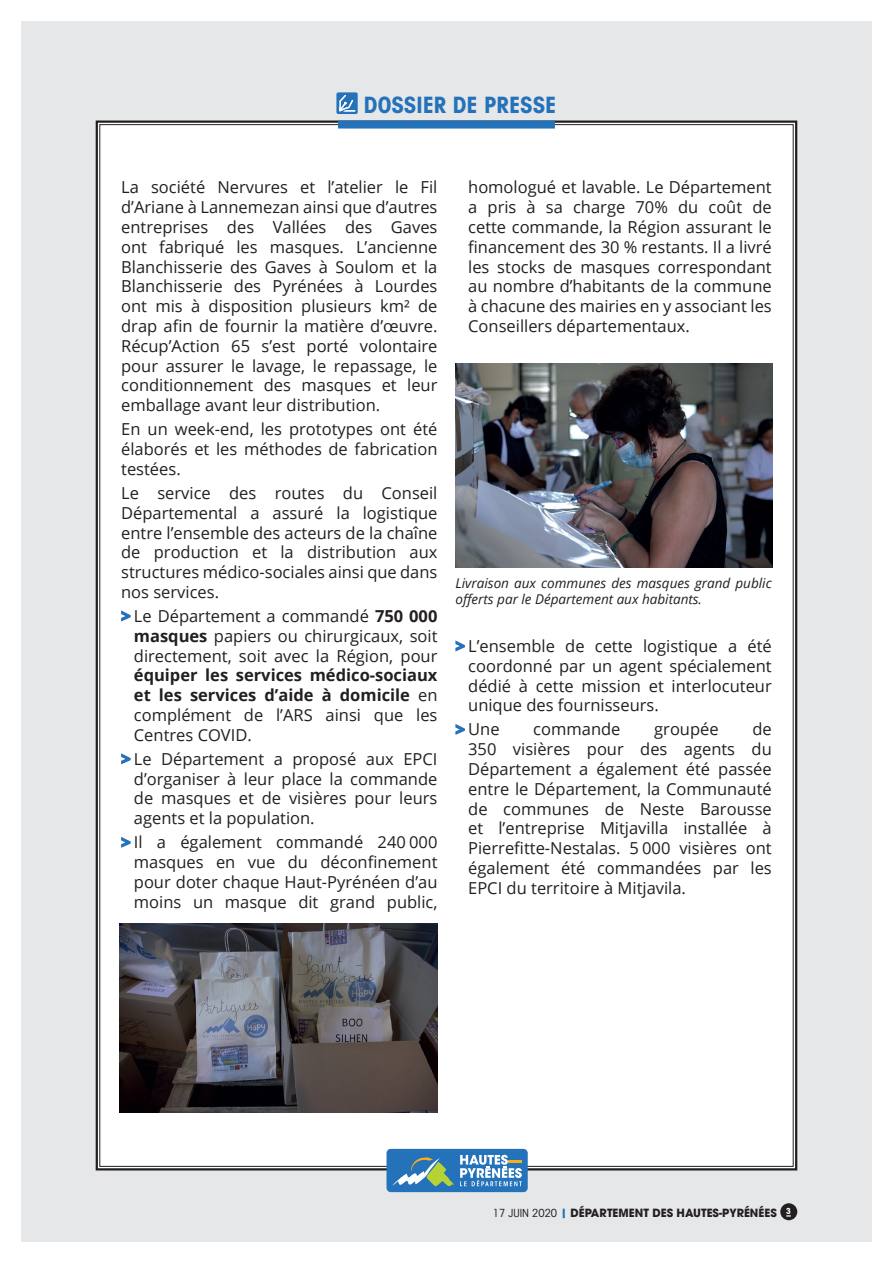
<style>
.page{position:relative;width:893px;height:1263px;background:#fff}
.page>*{position:absolute;margin:0;border:0;box-sizing:border-box;transform-origin:0 0}
.t1{font:700 condensed 22.5px "Avant Garde";color:#2472ba}
.t2{font:16.5px/19.8px "Open Sans";color:#231f20;text-align:justify}
.t3{font:700 16.5px/19.8px "Open Sans";color:#231f20;text-align:justify}
.t4{font:italic 13.5px/16.2px "Open Sans";color:#231f20}
.t5{font:700 11.25px "Avant Garde";color:#231f20}
.s1{font-weight:700;color:#2472ba}
.s2{font-weight:700}
.s3{font-weight:400}
.s4{font-weight:400;font-stretch:condensed}
.s5{color:#2472ba}
</style>
<div class="page">
<div style="left:21px;top:21px;width:851px;height:1221px;background:#e6e7e9"></div>
<div style="left:95px;top:120px;width:703px;height:1051px;background:#fff"></div>
<div style="left:338px;top:120px;width:217px;height:9px;background:#2472ba"></div>
<div style="left:336px;top:92px;width:22px;height:22px;border:2px solid #2472ba"></div>
<svg style="left:339px;top:95px;width:16px;height:17px"></svg>
<div style="left:780px;top:1203px;width:17px;height:17px;background:#231f20;border-radius:50%"></div>
<div style="left:386px;top:1149px;width:142px;height:43px;background:#2472ba;border-radius:4px"></div>
<svg style="left:392px;top:1157px;width:62px;height:29px"></svg>
<svg style="left:460px;top:1155px;width:62px;height:31px"></svg>
<img style="left:455px;top:364px;width:317px;height:203px">
<img style="left:120px;top:923px;width:317px;height:189px">
<h1 class="t1" style="left:364px;top:90px;width:194px">DOSSIER DE PRESSE</h1>
<p class="t2" style="left:121px;top:177px;width:318px">La société Nervures et l’atelier le Fil d’Ariane à Lannemezan ainsi que d’autres entreprises des Vallées des Gaves ont fabriqué les masques. L’ancienne Blanchisserie des Gaves à Soulom et la Blanchisserie des Pyrénées à Lourdes ont mis à disposition plusieurs km² de drap afin de fournir la matière d’œuvre.<br>Récup’Action 65 s’est porté volontaire pour assurer le lavage, le repassage, le conditionnement des masques et leur emballage avant leur distribution.</p>
<p class="t2" style="left:121px;top:419px;width:318px">En un week-end, les prototypes ont été élaborés et les méthodes de fabrication testées.</p>
<p class="t2" style="left:121px;top:483px;width:318px">Le service des routes du Conseil Départemental a assuré la logistique entre l’ensemble des acteurs de la chaîne de production et la distribution aux structures médico-sociales ainsi que dans nos services.</p>
<p class="t2" style="left:134px;top:606px;width:305px;text-indent:-13px"><span class="s1">&gt;</span> Le Département a commandé <span class="s2">750 000 masques</span> papiers ou chirurgicaux, soit directement, soit avec la Région, pour</p>
<p class="t3" style="left:134px;top:665px;width:305px">équiper les services médico-sociaux et les services d’aide à domicile <span class="s3">en complément de l’ARS ainsi que les Centres COVID.</span></p>
<p class="t2" style="left:134px;top:748px;width:305px;text-indent:-13px"><span class="s1">&gt;</span> Le Département a proposé aux EPCI d’organiser à leur place la commande de masques et de visières pour leurs agents et la population.</p>
<p class="t2" style="left:134px;top:832px;width:305px;text-indent:-13px"><span class="s1">&gt;</span> Il a également commandé 240 000 masques en vue du déconfinement pour doter chaque Haut-Pyrénéen d’au moins un masque dit grand public,</p>
<p class="t2" style="left:468px;top:177px;width:305px">homologué et lavable. Le Département a pris à sa charge 70% du coût de cette commande, la Région assurant le financement des 30 % restants. Il a livré les stocks de masques correspondant au nombre d’habitants de la commune à chacune des mairies en y associant les Conseillers départementaux.</p>
<p class="t4" style="left:455px;top:574px;width:318px">Livraison aux communes des masques grand public offerts par le Département aux habitants.</p>
<p class="t2" style="left:468px;top:636px;width:305px;text-indent:-13px"><span class="s1">&gt;</span> L’ensemble de cette logistique a été coordonné par un agent spécialement dédié à cette mission et interlocuteur unique des fournisseurs.</p>
<p class="t2" style="left:455px;top:719px;width:46px"><span class="s1">&gt;</span> Une</p>
<p class="t2" style="left:533px;top:719px;width:89px">commande</p>
<p class="t2" style="left:654px;top:719px;width:66px">groupée</p>
<p class="t2" style="left:468px;top:719px;width:305px;text-indent:284px">de 350 visières pour des agents du Département a également été passée entre le Département, la Communauté de communes de Neste Barousse et l’entreprise Mitjavilla installée à Pierrefitte-Nestalas. 5 000 visières ont également été commandées par les EPCI du territoire à Mitjavila.</p>
<p class="t5" style="left:493px;top:1206px;width:300px"><span class="s4">17 JUIN 2020</span> <span class="s5">|</span> DÉPARTEMENT DES HAUTES-PYRÉNÉES <sup>3</sup></p>
</div>
